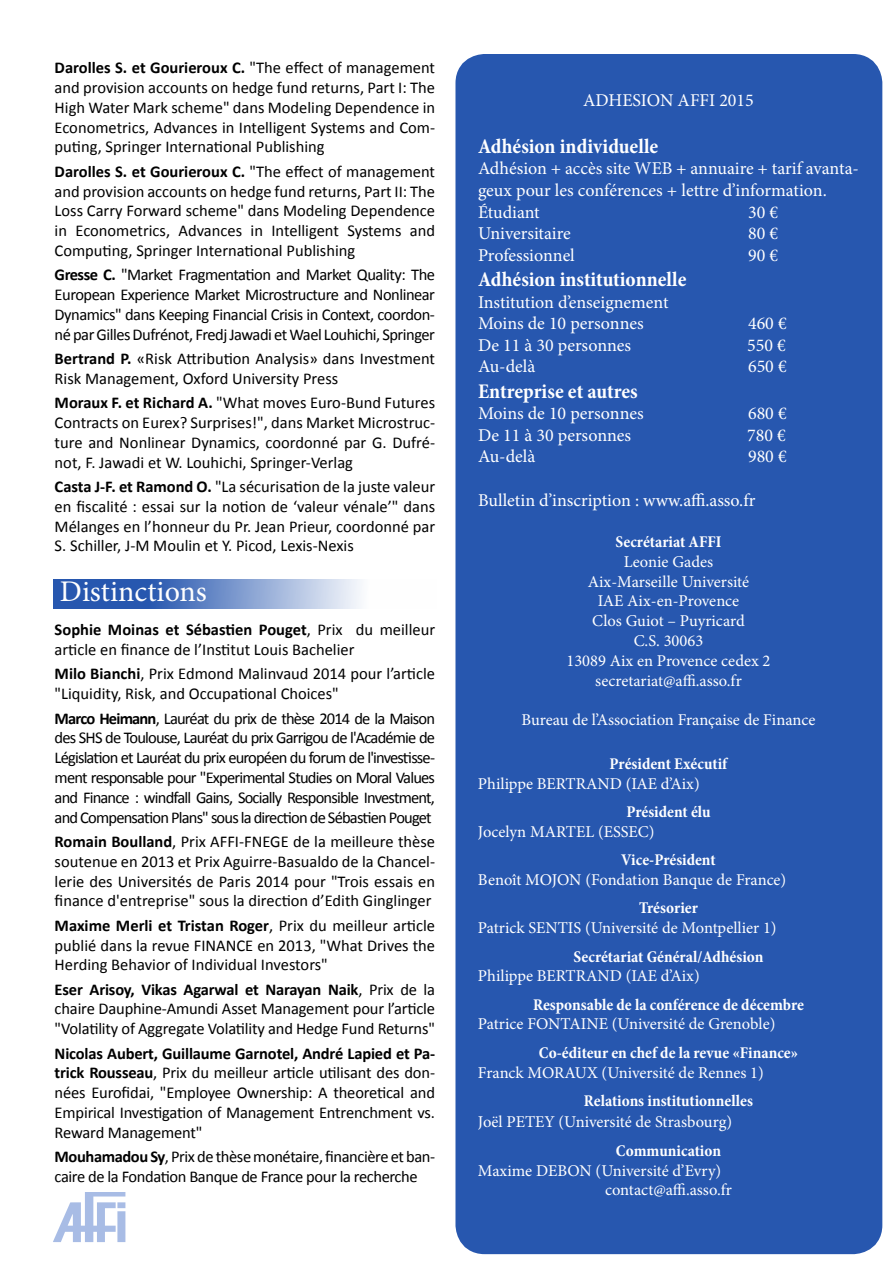
<style>
.page{position:relative;width:893px;height:1263px;background:#fff}
.page>*{position:absolute;margin:0;border:0;box-sizing:border-box;transform-origin:0 0}
.t1{font:30px "Minion Pro";color:#fff}
.t2{font:700 condensed 21px "Minion Pro";color:#fff}
.t3{font:18px/21.6px "Minion Pro";color:#fff}
.t4{font:16.5px/19.8px "Calibri";color:#000;text-align:justify}
.t5{font:16.5px/19.8px "Minion Pro";color:#fff;text-align:center}
.t6{font:700 condensed 16.5px "Minion Pro";color:#fff}
.t7{font:16.5px/19.8px "Calibri";letter-spacing:-.025em;color:#000}
.s1{font-weight:700}
</style>
<div class="page">
<svg style="left:53px;top:1193px;width:72px;height:49px"></svg>
<svg style="left:53px;top:579px;width:308px;height:30px;background:#6d8dc8"></svg>
<div style="left:467px;top:65px;width:404px;height:1178px;background:#2757af;border-radius:18px"></div>
<div style="left:455px;top:54px;width:427px;height:1200px;border:22px solid #2757af;border-radius:18px"></div>
<p class="t4" style="left:55px;top:58px;width:382px"><span class="s1">Darolles S. et Gourieroux C.</span> "The effect of management and provision accounts on hedge fund returns, Part I: The High Water Mark scheme" dans Modeling Dependence in Econometrics, Advances in Intelligent Systems and Com&shy;puting, Springer International Publishing</p>
<p class="t4" style="left:55px;top:161px;width:382px"><span class="s1">Darolles S. et Gourieroux C.</span> "The effect of management and provision accounts on hedge fund returns, Part II: The Loss Carry Forward scheme" dans Modeling Dependence in Econometrics, Advances in Intelligent Systems and Computing, Springer International Publishing</p>
<p class="t4" style="left:55px;top:265px;width:382px"><span class="s1">Gresse C.</span> "Market Fragmentation and Market Quality: The European Experience Market Microstructure and Nonlinear Dynamics" dans Keeping Financial Crisis in Context, coordon&shy;né par Gilles Dufrénot, Fredj Jawadi et Wael Louhichi, Springer</p>
<p class="t4" style="left:55px;top:349px;width:382px"><span class="s1">Bertrand P.</span> «Risk Attribution Analysis» dans Investment<br>Risk Management, Oxford University Press</p>
<p class="t4" style="left:55px;top:393px;width:382px"><span class="s1">Moraux F. et Richard A.</span> "What moves Euro-Bund Futures Contracts on Eurex? Surprises!", dans Market Microstruc&shy;ture and Nonlinear Dynamics, coordonné par G. Dufré&shy;not, F. Jawadi et W. Louhichi, Springer-Verlag</p>
<p class="t4" style="left:55px;top:477px;width:382px"><span class="s1">Casta J-F. et Ramond O.</span> "La sécurisation de la juste valeur en fiscalité : essai sur la notion de ‘valeur vénale’" dans Mélanges en l’honneur du Pr. Jean Prieur, coordonné par S. Schiller, J-M Moulin et Y. Picod, Lexis-Nexis</p>
<h1 class="t1" style="left:60px;top:571px;width:148px">Distinctions</h1>
<p class="t4" style="left:55px;top:620px;width:382px"><span class="s1">Sophie Moinas et Sébastien Pouget</span>, Prix du meilleur article en finance de l’Institut Louis Bachelier</p>
<p class="t4" style="left:55px;top:664px;width:382px"><span class="s1">Milo Bianchi</span>, Prix Edmond Malinvaud 2014 pour l’article "Liquidity, Risk, and Occupational Choices"</p>
<p class="t4" style="left:55px;top:708px;width:382px"><span class="s1">Marco Heimann</span>, Lauréat du prix de thèse 2014 de la Maison des SHS de Toulouse, Lauréat du prix Garrigou de l'Académie de Législation et Lauréat du prix européen du forum de l'investisse&shy;ment responsable pour "Experimental Studies on Moral Values and Finance : windfall Gains, Socially Responsible Investment, and Compensation Plans" sous la direction de Sébastien Pouget</p>
<p class="t4" style="left:55px;top:831px;width:382px"><span class="s1">Romain Boulland</span>, Prix AFFI-FNEGE de la meilleure thèse soutenue en 2013 et Prix Aguirre-Basualdo de la Chancel&shy;lerie des Universités de Paris 2014 pour "Trois essais en finance d'entreprise" sous la direction d’Edith Ginglinger</p>
<p class="t4" style="left:55px;top:915px;width:382px"><span class="s1">Maxime Merli et Tristan Roger</span>, Prix du meilleur article publié dans la revue FINANCE en 2013, "What Drives the Herding Behavior of Individual Investors"</p>
<p class="t4" style="left:55px;top:979px;width:382px"><span class="s1">Eser Arisoy, Vikas Agarwal et Narayan Naik</span>, Prix de la chaire Dauphine-Amundi Asset Management pour l’article "Volatility of Aggregate Volatility and Hedge Fund Returns"</p>
<p class="t4" style="left:55px;top:1043px;width:382px"><span class="s1">Nicolas Aubert, Guillaume Garnotel, André Lapied et Pa&shy;trick Rousseau</span>, Prix du meilleur article utilisant des don&shy;nées Eurofidai, "Employee Ownership: A theoretical and Empirical Investigation of Management Entrenchment vs.<br>Reward Management"</p>
<p class="t7" style="left:55px;top:1147px;width:382px"><span class="s1">Mouhamadou Sy</span>, Prix de thèse monétaire, financière et ban&shy;caire de la Fondation Banque de France pour la recherche</p>
<p class="t3" style="left:583px;top:90px;width:172px">ADHESION AFFI 2015</p>
<p class="t2" style="left:478px;top:132px;width:182px">Adhésion individuelle</p>
<p class="t3" style="left:478px;top:158px;width:382px">Adhésion + accès site WEB + annuaire + tarif avanta&shy;geux pour les conférences + lettre d’information.<br>Étudiant</p>
<p class="t3" style="left:748px;top:201px;width:32px">30 €</p>
<p class="t3" style="left:478px;top:223px;width:94px">Universitaire</p>
<p class="t3" style="left:748px;top:223px;width:32px">80 €</p>
<p class="t3" style="left:478px;top:244px;width:98px">Professionnel</p>
<p class="t3" style="left:748px;top:244px;width:32px">90 €</p>
<p class="t2" style="left:478px;top:265px;width:210px">Adhésion institutionnelle</p>
<p class="t3" style="left:478px;top:291px;width:192px">Institution d’enseignement<br>Moins de 10 personnes</p>
<p class="t3" style="left:748px;top:313px;width:40px">460 €</p>
<p class="t3" style="left:478px;top:334px;width:155px">De 11 à 30 personnes</p>
<p class="t3" style="left:747px;top:334px;width:40px">550 €</p>
<p class="t3" style="left:478px;top:356px;width:59px">Au-delà</p>
<p class="t3" style="left:748px;top:356px;width:40px">650 €</p>
<p class="t2" style="left:478px;top:376px;width:161px">Entreprise et autres</p>
<p class="t3" style="left:478px;top:403px;width:167px">Moins de 10 personnes</p>
<p class="t3" style="left:748px;top:403px;width:40px">680 €</p>
<p class="t3" style="left:478px;top:424px;width:155px">De 11 à 30 personnes</p>
<p class="t3" style="left:747px;top:424px;width:40px">780 €</p>
<p class="t3" style="left:478px;top:446px;width:59px">Au-delà</p>
<p class="t3" style="left:748px;top:446px;width:40px">980 €</p>
<p class="t3" style="left:478px;top:489px;width:279px">Bulletin d’inscription : www.affi.asso.fr</p>
<p class="t6" style="left:615px;top:530px;width:108px">Secrétariat AFFI</p>
<p class="t5" style="left:566px;top:552px;width:206px">Leonie Gades<br>Aix-Marseille Université<br>IAE Aix-en-Provence<br>Clos Guiot – Puyricard<br>C.S. 30063<br>13089 Aix en Provence cedex 2 secretariat@affi.asso.fr</p>
<p class="t5" style="left:522px;top:710px;width:295px">Bureau de l’Association Française de Finance</p>
<p class="t6" style="left:610px;top:752px;width:119px">Président Exécutif</p>
<p class="t5" style="left:478px;top:774px;width:223px">Philippe BERTRAND (IAE d’Aix)</p>
<p class="t6" style="left:626px;top:801px;width:86px">Président élu</p>
<p class="t5" style="left:478px;top:822px;width:178px">Jocelyn MARTEL (ESSEC)</p>
<p class="t6" style="left:621px;top:849px;width:96px">Vice-Président</p>
<p class="t5" style="left:478px;top:870px;width:310px">Benoît MOJON (Fondation Banque de France)</p>
<p class="t6" style="left:639px;top:897px;width:60px">Trésorier</p>
<p class="t5" style="left:478px;top:918px;width:300px">Patrick SENTIS (Université de Montpellier 1)</p>
<p class="t6" style="left:573px;top:945px;width:192px">Secrétariat Général/Adhésion</p>
<p class="t5" style="left:478px;top:966px;width:223px">Philippe BERTRAND (IAE d’Aix)</p>
<p class="t6" style="left:533px;top:993px;width:272px">Responsable de la conférence de décembre</p>
<p class="t5" style="left:478px;top:1014px;width:299px">Patrice FONTAINE (Université de Grenoble)</p>
<p class="t6" style="left:539px;top:1041px;width:261px">Co-éditeur en chef de la revue «Finance»</p>
<p class="t5" style="left:478px;top:1062px;width:287px">Franck MORAUX (Université de Rennes 1)</p>
<p class="t6" style="left:584px;top:1089px;width:171px">Relations institutionnelles</p>
<p class="t5" style="left:478px;top:1112px;width:256px">Joël PETEY (Université de Strasbourg)</p>
<p class="t6" style="left:616px;top:1139px;width:107px">Communication</p>
<p class="t5" style="left:605px;top:1160px;width:128px;text-align:left;text-indent:-127px">Maxime DEBON (Université d’Evry) contact@affi.asso.fr</p>
</div>
